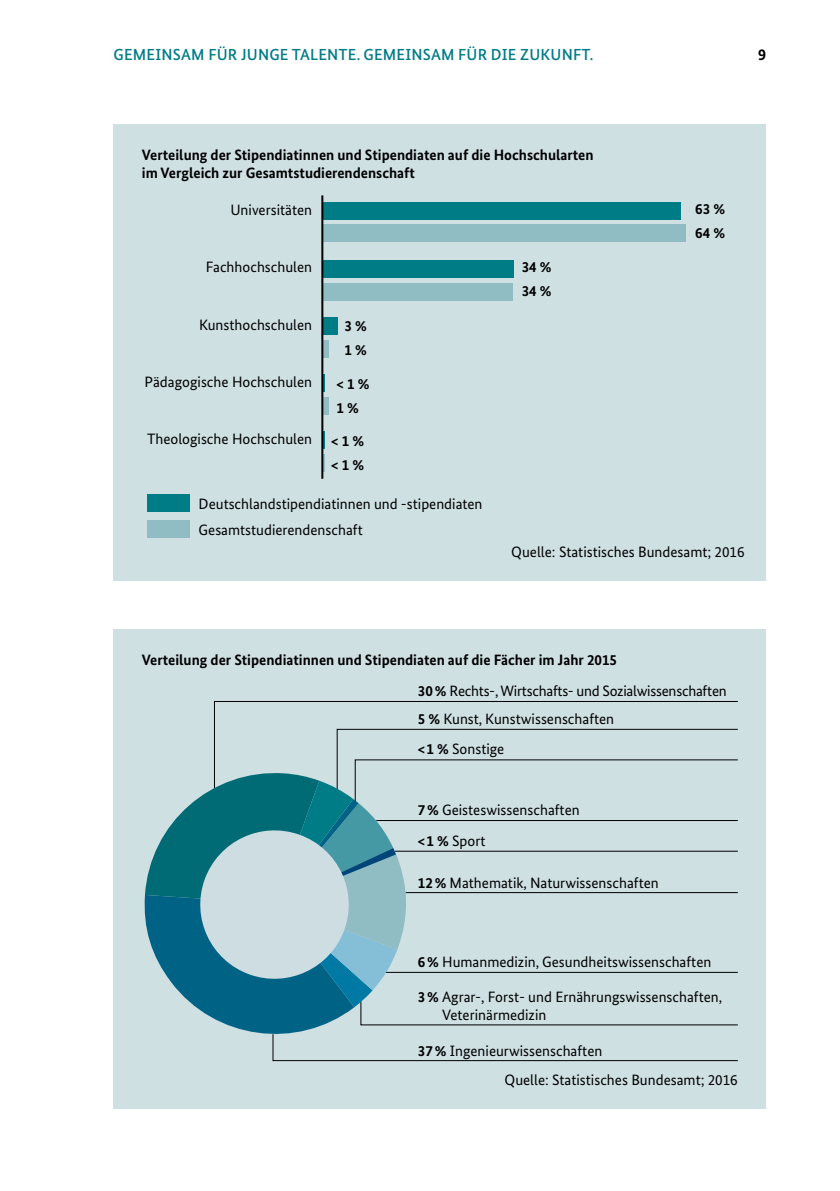
<style>
.page{position:relative;width:840px;height:1191px;background:#fff}
.page>*{position:absolute;margin:0;border:0;box-sizing:border-box;transform-origin:0 0}
.t1{font:500 16px "Bundes Sans";letter-spacing:.01em;color:#007c87}
.t2{font:700 16px "Bundes Sans";color:#000}
.t3{font:15px/18px "Bundes Sans";color:#000}
.t4{font:700 15px/18px "Bundes Sans";color:#000}
.s1{font-weight:700}
</style>
<div class="page">
<div style="left:113px;top:629px;width:652px;height:480px;background:#cfe0e3"></div>
<svg style="left:214px;top:701px;width:524px;height:27px"></svg>
<div style="left:113px;top:125px;width:652px;height:456px;background:#cfe0e3"></div>
<svg style="left:323px;top:432px;width:1px;height:39px"></svg>
<div style="left:323px;top:397px;width:5px;height:17px;background:#90bcc4"></div>
<svg style="left:323px;top:375px;width:1px;height:17px"></svg>
<div style="left:323px;top:340px;width:5px;height:17px;background:#90bcc4"></div>
<div style="left:322px;top:318px;width:16px;height:17px;background:#007c87"></div>
<div style="left:322px;top:283px;width:191px;height:17px;background:#90bcc4"></div>
<div style="left:323px;top:261px;width:190px;height:17px;background:#007c87"></div>
<div style="left:322px;top:225px;width:363px;height:17px;background:#90bcc4"></div>
<div style="left:323px;top:202px;width:357px;height:17px;background:#007c87"></div>
<div style="left:147px;top:520px;width:43px;height:17px;background:#90bcc4"></div>
<div style="left:147px;top:494px;width:43px;height:17px;background:#007c87"></div>
<hr style="left:321px;top:195px;width:2px;height:284px;background:#000">
<svg style="left:144px;top:728px;width:594px;height:333px"></svg>
<p class="t1" style="left:113px;top:45px;width:481px">GEMEINSAM FÜR JUNGE TALENTE. GEMEINSAM FÜR DIE ZUKUNFT.</p>
<p class="t2" style="left:757px;top:45px;width:9px">9</p>
<h3 class="t4" style="left:142px;top:146px;width:453px">Verteilung der Stipendiatinnen und Stipendiaten auf die Hochschularten im Vergleich zur Gesamtstudierendenschaft</h3>
<h5 class="t3" style="left:230px;top:201px;width:83px">Universitäten</h5>
<h5 class="t3" style="left:206px;top:258px;width:108px">Fachhochschulen</h5>
<h5 class="t3" style="left:199px;top:315px;width:114px">Kunsthochschulen</h5>
<h5 class="t3" style="left:144px;top:372px;width:169px">Pädagogische Hochschulen</h5>
<p class="t4" style="left:344px;top:317px;width:24px">3 %</p>
<p class="t4" style="left:344px;top:341px;width:24px">1 %</p>
<p class="t4" style="left:336px;top:375px;width:34px">&lt; 1 %</p>
<p class="t4" style="left:336px;top:399px;width:24px">1 %</p>
<h5 class="t3" style="left:147px;top:430px;width:166px">Theologische Hochschulen</h5>
<p class="t4" style="left:331px;top:432px;width:34px">&lt; 1 %</p>
<p class="t4" style="left:331px;top:456px;width:34px">&lt; 1 %</p>
<h4 class="t3" style="left:198px;top:494px;width:285px">Deutschlandstipendiatinnen und -stipendiaten</h4>
<h4 class="t3" style="left:198px;top:520px;width:165px">Gesamtstudierendenschaft</h4>
<p class="t4" style="left:521px;top:258px;width:31px">34 %</p>
<p class="t4" style="left:521px;top:282px;width:31px">34 %</p>
<p class="t4" style="left:694px;top:200px;width:31px">63 %</p>
<p class="t4" style="left:694px;top:224px;width:31px">64 %</p>
<p class="t3" style="left:511px;top:542px;width:235px">Quelle: Statistisches Bundesamt; 2016</p>
<h3 class="t4" style="left:142px;top:650px;width:476px">Verteilung der Stipendiatinnen und Stipendiaten auf die Fächer im Jahr 2015</h3>
<p class="t3" style="left:417px;top:681px;width:310px"><span class="s1">30 %</span> Rechts-, Wirtschafts- und Sozialwissenschaften</p>
<p class="t3" style="left:417px;top:710px;width:198px"><span class="s1">5 %</span> Kunst, Kunstwissenschaften</p>
<p class="t3" style="left:417px;top:740px;width:88px"><span class="s1">&lt;1 %</span> Sonstige</p>
<p class="t3" style="left:417px;top:800px;width:163px"><span class="s1">7 %</span> Geisteswissenschaften</p>
<p class="t3" style="left:417px;top:831px;width:69px"><span class="s1">&lt;1 %</span> Sport</p>
<p class="t3" style="left:417px;top:873px;width:242px"><span class="s1">12 %</span> Mathematik, Naturwissenschaften</p>
<p class="t3" style="left:417px;top:952px;width:295px"><span class="s1">6 %</span> Humanmedizin, Gesundheitswissenschaften</p>
<p class="t3" style="left:442px;top:987px;width:281px;text-indent:-24px"><span class="s1">3 %</span> Agrar-, Forst- und Ernährungswissenschaften,<br>Veterinärmedizin</p>
<p class="t3" style="left:417px;top:1041px;width:186px"><span class="s1">37 %</span> Ingenieurwissenschaften</p>
<p class="t3" style="left:504px;top:1070px;width:235px">Quelle: Statistisches Bundesamt; 2016</p>
</div>
